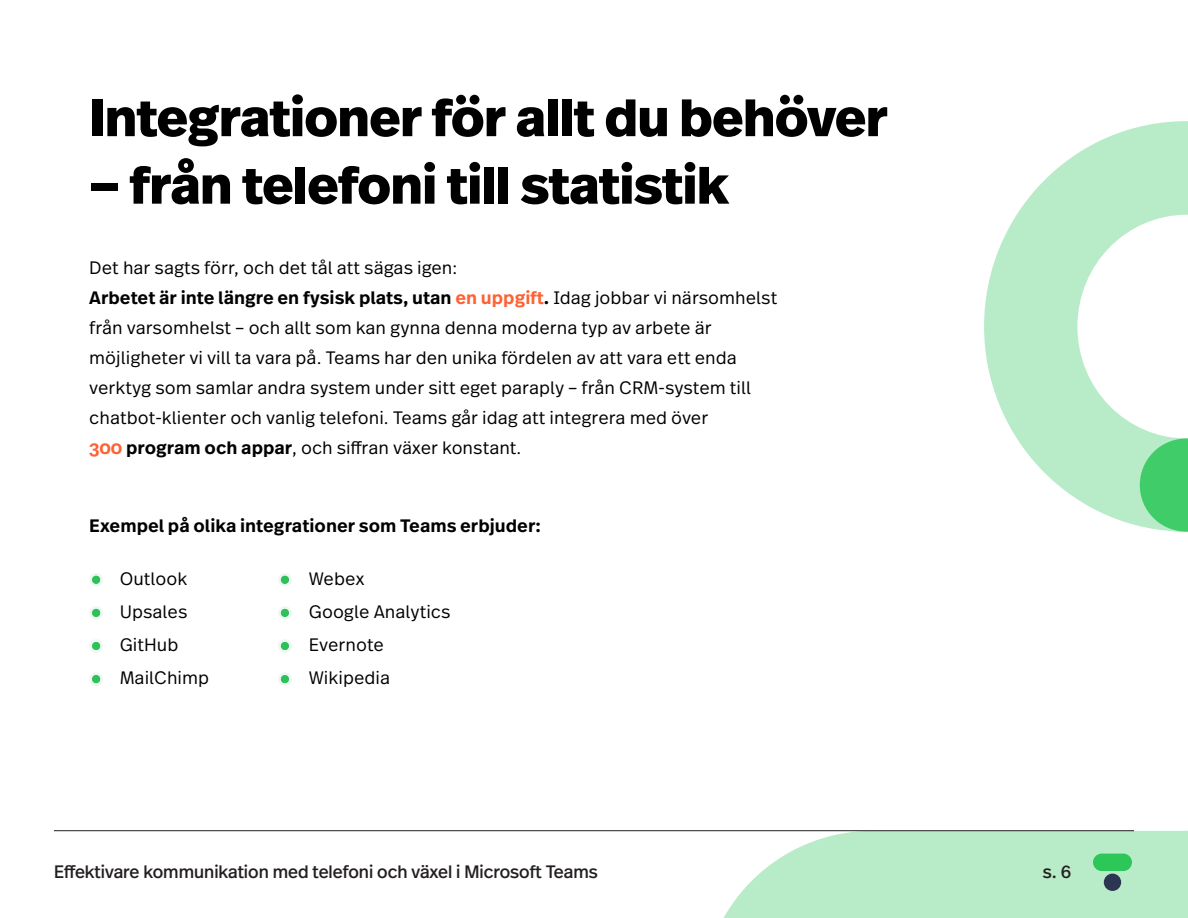
<style>
.page{position:relative;width:1188px;height:918px;background:#fff}
.page>*{position:absolute;margin:0;border:0;box-sizing:border-box;transform-origin:0 0}
.t1{font:800 52.5px "Real Head Pro";color:#000}
.t2{font:300 18px/30px "Real Text Pro";color:#000}
.t3{font:18px "Real Head Pro";color:#231f20}
.t4{font:600 18px "Real Text Pro";color:#000}
.s1{font-weight:600}
.s2{font-weight:600;color:#fd6234}
</style>
<div class="page">
<svg style="left:702px;top:532px;width:486px;height:386px"></svg>
<svg style="left:984px;top:121px;width:204px;height:405px;fill:#b8ebc7"></svg>
<svg style="left:1140px;top:439px;width:48px;height:93px;background:#59d27d"></svg>
<hr style="left:54px;top:830px;width:1080px;height:1px;background:#231f20">
<div style="left:1104px;top:874px;width:17px;height:17px;background:#2c3551;border-radius:50%"></div>
<div style="left:1093px;top:854px;width:39px;height:17px;background:#2dc659;border-radius:9px"></div>
<svg style="left:89px;top:573px;width:14px;height:14px"></svg>
<div style="left:92px;top:576px;width:8px;height:8px;background:#2dc259;border-radius:50%"></div>
<svg style="left:278px;top:573px;width:14px;height:14px"></svg>
<div style="left:281px;top:576px;width:8px;height:8px;background:#2dc259;border-radius:50%"></div>
<svg style="left:89px;top:606px;width:14px;height:14px"></svg>
<div style="left:92px;top:609px;width:8px;height:8px;background:#2dc259;border-radius:50%"></div>
<svg style="left:278px;top:606px;width:14px;height:14px"></svg>
<div style="left:281px;top:609px;width:8px;height:8px;background:#2dc259;border-radius:50%"></div>
<svg style="left:89px;top:639px;width:14px;height:14px"></svg>
<div style="left:92px;top:642px;width:8px;height:8px;background:#2dc259;border-radius:50%"></div>
<svg style="left:278px;top:639px;width:14px;height:14px"></svg>
<div style="left:281px;top:642px;width:8px;height:8px;background:#2dc259;border-radius:50%"></div>
<svg style="left:89px;top:672px;width:14px;height:14px"></svg>
<div style="left:92px;top:675px;width:8px;height:8px;background:#2dc259;border-radius:50%"></div>
<svg style="left:278px;top:672px;width:14px;height:14px"></svg>
<div style="left:281px;top:675px;width:8px;height:8px;background:#2dc259;border-radius:50%"></div>
<p class="t1" style="left:89px;top:79px;width:800px">Integrationer för allt du behöver</p>
<p class="t1" style="left:89px;top:146px;width:641px">– från telefoni till statistik</p>
<p class="t2" style="left:89px;top:252px;width:369px">Det har sagts förr, och det tål att sägas igen:</p>
<p class="t2" style="left:89px;top:282px;width:690px"><span class="s1">Arbetet är inte längre en fysisk plats, utan</span> <span class="s2">en uppgift</span><span class="s1">.</span> Idag jobbar vi närsomhelst från varsomhelst – och allt som kan gynna denna moderna typ av arbete är</p>
<p class="t2" style="left:89px;top:342px;width:649px">möjligheter vi vill ta vara på. Teams har den unika fördelen av att vara ett enda</p>
<p class="t2" style="left:89px;top:372px;width:663px">verktyg som samlar andra system under sitt eget paraply – från CRM-system till</p>
<p class="t2" style="left:89px;top:402px;width:621px">chatbot-klienter och vanlig telefoni. Teams går idag att integrera med över</p>
<p class="t2" style="left:89px;top:432px;width:434px"><span class="s2">300</span> <span class="s1">program och appar</span>, och siffran växer konstant.</p>
<p class="t4" style="left:89px;top:513px;width:453px">Exempel på olika integrationer som Teams erbjuder:</p>
<p class="t2" style="left:93px;top:563px;width:96px">• Outlook</p>
<p class="t2" style="left:93px;top:596px;width:96px">• Upsales</p>
<p class="t2" style="left:93px;top:629px;width:87px">• GitHub</p>
<p class="t2" style="left:93px;top:662px;width:118px">• MailChimp</p>
<p class="t2" style="left:282px;top:563px;width:84px">• Webex</p>
<p class="t2" style="left:282px;top:596px;width:170px">• Google Analytics</p>
<p class="t2" style="left:282px;top:629px;width:104px">• Evernote</p>
<p class="t2" style="left:282px;top:662px;width:110px">• Wikipedia</p>
<p class="t3" style="left:54px;top:859px;width:545px">Effektivare kommunikation med telefoni och växel i Microsoft Teams</p>
<p class="t3" style="left:1043px;top:859px;width:30px">s. 6</p>
</div>
